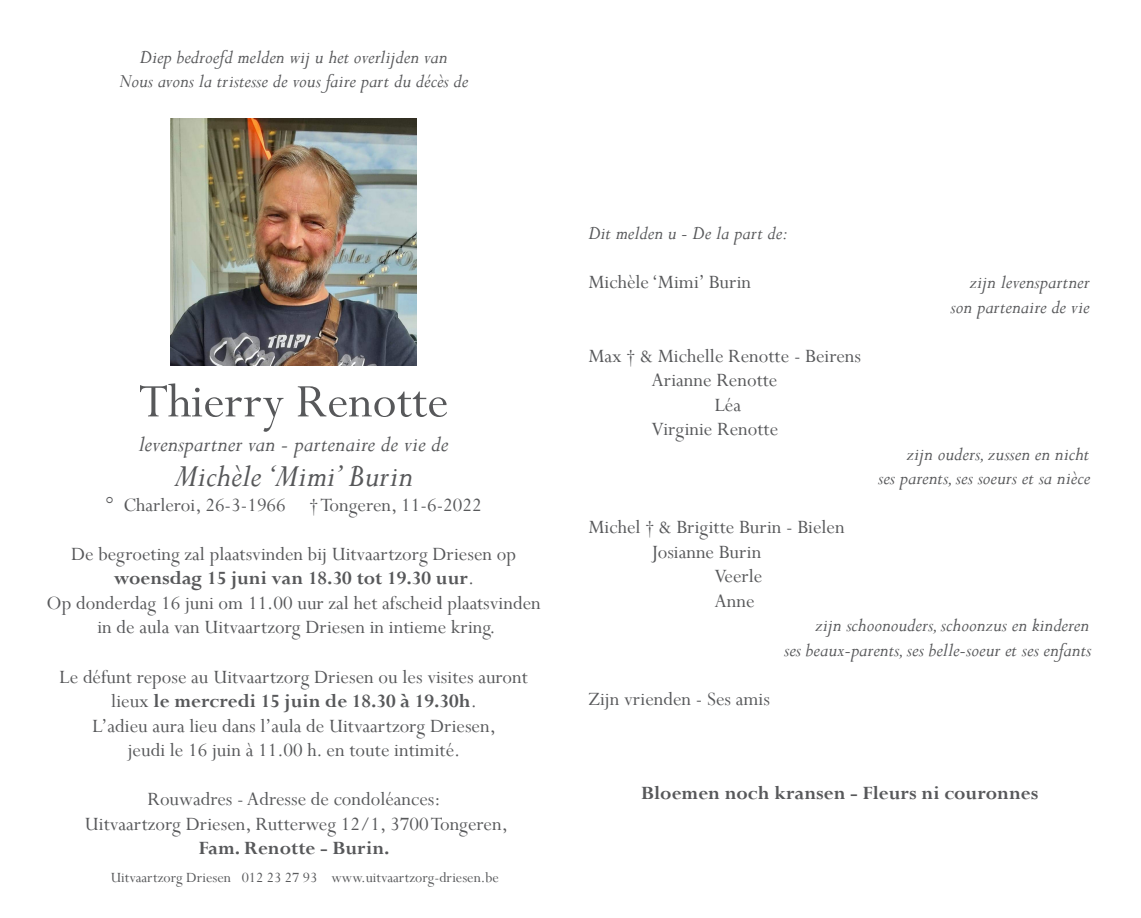
<style>
.page{position:relative;width:1141px;height:918px;background:#fff}
.page>*{position:absolute;margin:0;border:0;box-sizing:border-box;transform-origin:0 0}
.t1{font:52.5px "Perpetua";color:#57585a}
.t2{font:italic 35px "Perpetua";color:#57585a}
.t3{font:italic 24.5px "Perpetua";color:#57585a}
.t4{font:21px "Perpetua";color:#57585a}
.t5{font:italic 21px "Perpetua";color:#57585a}
.t6{font:700 21px "Perpetua";color:#57585a}
.t7{font:15.75px "Perpetua";color:#57585a}
.s1{font-weight:400}
</style>
<div class="page">
<img style="left:171px;top:118px;width:246px;height:247px">
<p class="t5" style="left:140px;top:44px;width:309px">Diep bedroefd melden wij u het overlijden van</p>
<p class="t5" style="left:119px;top:68px;width:351px">Nous avons la tristesse de vous faire part du décès de</p>
<p class="t1" style="left:139px;top:368px;width:311px">Thierry Renotte</p>
<p class="t3" style="left:139px;top:429px;width:311px">levenspartner van - partenaire de vie de</p>
<p class="t2" style="left:174px;top:454px;width:240px">Michèle ‘Mimi’ Burin</p>
<p class="t4" style="left:106px;top:492px;width:378px">° Charleroi, 26-3-1966 † Tongeren, 11-6-2022</p>
<p class="t4" style="left:71px;top:541px;width:447px">De begroeting zal plaatsvinden bij Uitvaartzorg Driesen op</p>
<p class="t6" style="left:114px;top:565px;width:362px">woensdag 15 juni van 18.30 tot 19.30 uur<span class="s1">.</span></p>
<p class="t4" style="left:46px;top:590px;width:496px">Op donderdag 16 juni om 11.00 uur zal het afscheid plaatsvinden</p>
<p class="t4" style="left:97px;top:614px;width:400px">in de aula van Uitvaartzorg Driesen in intieme kring.</p>
<p class="t4" style="left:59px;top:663px;width:470px">Le défunt repose au Uitvaartzorg Driesen ou les visites auront</p>
<p class="t6" style="left:111px;top:688px;width:367px"><span class="s1">lieux</span> le mercredi 15 juin de 18.30 à 19.30h<span class="s1">.</span></p>
<p class="t4" style="left:92px;top:712px;width:405px">L’adieu aura lieu dans l’aula de Uitvaartzorg Driesen,</p>
<p class="t4" style="left:128px;top:737px;width:334px">jeudi le 16 juin à 11.00 h. en toute intimité.</p>
<p class="t4" style="left:148px;top:786px;width:295px">Rouwadres - Adresse de condoléances:</p>
<p class="t4" style="left:85px;top:810px;width:424px">Uitvaartzorg Driesen, Rutterweg 12/1, 3700 Tongeren,</p>
<p class="t6" style="left:198px;top:835px;width:193px">Fam. Renotte - Burin.</p>
<p class="t7" style="left:111px;top:868px;width:390px">Uitvaartzorg Driesen 012 23 27 93 www.uitvaartzorg-driesen.be</p>
<p class="t5" style="left:588px;top:220px;width:201px">Dit melden u - De la part de:</p>
<p class="t4" style="left:588px;top:269px;width:164px">Michèle ‘Mimi’ Burin</p>
<p class="t5" style="left:970px;top:269px;width:122px">zijn levenspartner</p>
<p class="t5" style="left:951px;top:293px;width:141px">son partenaire de vie</p>
<p class="t4" style="left:588px;top:342px;width:274px">Max † &amp; Michelle Renotte - Beirens</p>
<p class="t4" style="left:651px;top:367px;width:128px">Arianne Renotte</p>
<p class="t4" style="left:714px;top:391px;width:28px">Léa</p>
<p class="t4" style="left:651px;top:416px;width:128px">Virginie Renotte</p>
<p class="t5" style="left:907px;top:440px;width:184px">zijn ouders, zussen en nicht</p>
<p class="t5" style="left:878px;top:465px;width:214px">ses parents, ses soeurs et sa nièce</p>
<p class="t4" style="left:588px;top:514px;width:258px">Michel † &amp; Brigitte Burin - Bielen</p>
<p class="t4" style="left:651px;top:538px;width:111px">Josianne Burin</p>
<p class="t4" style="left:714px;top:563px;width:50px">Veerle</p>
<p class="t4" style="left:714px;top:587px;width:42px">Anne</p>
<p class="t5" style="left:815px;top:612px;width:276px">zijn schoonouders, schoonzus en kinderen</p>
<p class="t5" style="left:784px;top:636px;width:309px">ses beaux-parents, ses belle-soeur et ses enfants</p>
<p class="t4" style="left:588px;top:685px;width:183px">Zijn vrienden - Ses amis</p>
<p class="t6" style="left:641px;top:780px;width:399px">Bloemen noch kransen - Fleurs ni couronnes</p>
</div>
